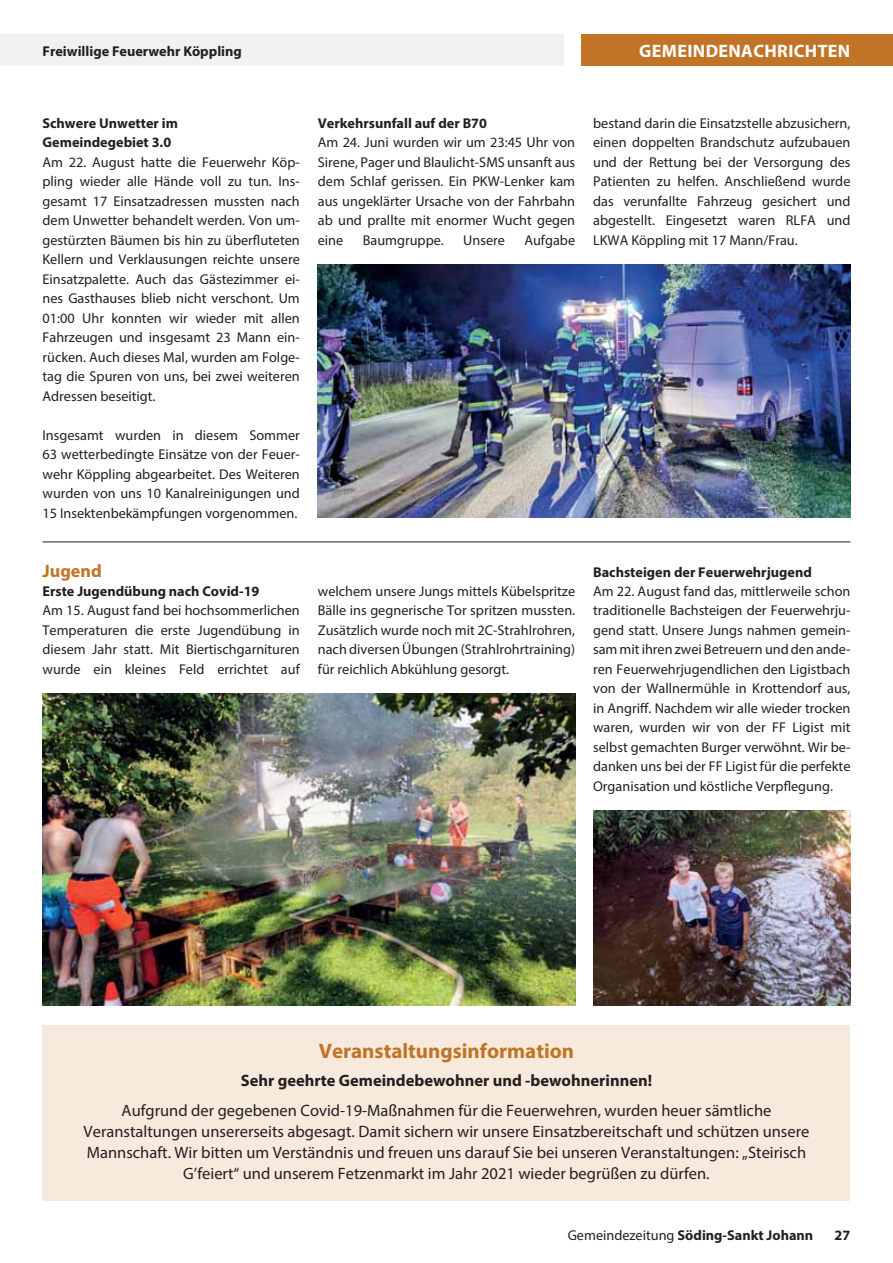
<style>
.page{position:relative;width:893px;height:1263px;background:#fff}
.page>*{position:absolute;margin:0;border:0;box-sizing:border-box;transform-origin:0 0}
.t1{font:700 21px "Myriad Pro";color:#c17426}
.t2{font:700 18px "Myriad Pro";letter-spacing:.02em;color:#fff}
.t3{font:700 18px "Myriad Pro";color:#c17426}
.t4{font:16.5px/21px "Myriad Pro";color:#231f20;text-align:center}
.t5{font:700 16.5px "Myriad Pro";color:#231f20}
.t6{font:14.25px/19.5px "Myriad Pro";color:#231f20;text-align:justify}
.t7{font:700 14.25px/19.5px "Myriad Pro";color:#231f20}
.s1{font-weight:400}
</style>
<div class="page">
<div style="left:0;top:34px;width:564px;height:32px;background:#f1f1f2"></div>
<div style="left:582px;top:34px;width:311px;height:32px;background:#c17426"></div>
<img style="left:318px;top:264px;width:532px;height:254px">
<img style="left:43px;top:693px;width:532px;height:312px">
<img style="left:593px;top:810px;width:257px;height:195px">
<div style="left:43px;top:1025px;width:807px;height:175px;background:#f7eadd"></div>
<hr style="left:43px;top:542px;width:807px;height:1px;background:#231f20">
<p class="t7" style="left:43px;top:43px;width:201px">Freiwillige Feuerwehr Köppling</p>
<p class="t2" style="left:639px;top:44px;width:213px">GEMEINDENACHRICHTEN</p>
<p class="t7" style="left:43px;top:115px;width:137px">Schwere Unwetter im<br>Gemeinde gebiet 3.0</p>
<p class="t6" style="left:43px;top:154px;width:259px">Am 22. August hatte die Feuerwehr Köp&shy;pling wieder alle Hände voll zu tun. Ins&shy;gesamt 17 Einsatzadressen mussten nach dem Unwetter behandelt werden. Von um&shy;gestürzten Bäumen bis hin zu überfluteten Kellern und Verklausungen reichte unsere Einsatzpalette. Auch das Gäste zimmer ei&shy;nes Gasthauses blieb nicht verschont. Um 01:00 Uhr konnten wir wieder mit allen Fahrzeugen und insgesamt 23 Mann ein&shy;rücken. Auch dieses Mal, wurden am Folge&shy;tag die Spuren von uns, bei zwei weiteren Adressen beseitigt.</p>
<p class="t6" style="left:43px;top:427px;width:259px">Insgesamt wurden in diesem Sommer 63 wetterbedingte Einsätze von der Feuer&shy;wehr Köppling abgearbeitet. Des Weiteren wurden von uns 10 Kanalreinigungen und 15 Insektenbekämpfungen vorgenommen.</p>
<p class="t3" style="left:43px;top:564px;width:61px">Jugend</p>
<p class="t7" style="left:43px;top:583px;width:218px">Erste Jugendübung nach Covid-19</p>
<p class="t6" style="left:43px;top:602px;width:259px">Am 15. August fand bei hochsommerlichen Temperaturen die erste Jugendübung in diesem Jahr statt. Mit Biertischgarnituren wurde ein kleines Feld errichtet auf</p>
<p class="t7" style="left:318px;top:115px;width:171px">Verkehrsunfall auf der B70</p>
<p class="t6" style="left:318px;top:134px;width:259px">Am 24. Juni wurden wir um 23:45 Uhr von Sirene, Pager und Blaulicht-SMS unsanft aus dem Schlaf gerissen. Ein PKW-Lenker kam aus ungeklärter Ursache von der Fahrbahn ab und prallte mit enormer Wucht gegen eine</p>
<p class="t6" style="left:363px;top:232px;width:83px">Baumgruppe.</p>
<p class="t6" style="left:463px;top:232px;width:43px">Unsere</p>
<p class="t6" style="left:524px;top:232px;width:52px">Aufgabe</p>
<p class="t6" style="left:318px;top:583px;width:259px">welchem unsere Jungs mittels Kübelspritze Bälle ins gegnerische Tor spritzen mussten.<br>Zusätzlich wurde noch mit 2C-Strahlrohren, nach diversen Übungen (Strahlrohrtraining) für reichlich Abkühlung gesorgt.</p>
<p class="t6" style="left:593px;top:115px;width:259px">bestand darin die Einsatzstelle abzusichern, einen doppelten Brandschutz aufzubauen und der Rettung bei der Versorgung des Patienten zu helfen. An schließend wurde das verunfallte Fahrzeug gesichert und abgestellt. Eingesetzt waren RLFA und LKWA Köppling mit 17 Mann/Frau.</p>
<p class="t7" style="left:593px;top:563px;width:220px">Bachsteigen der Feuerwehr jugend</p>
<p class="t6" style="left:593px;top:583px;width:259px">Am 22. August fand das, mittlerweile schon traditionelle Bachsteigen der Feuerwehrju&shy;gend statt. Unsere Jungs nahmen gemein&shy;sam mit ihren zwei Betreuern und den ande&shy;ren Feuerwehrjugendlichen den Ligist bach von der Wallnermühle in Krotten dorf aus, in Angriff. Nachdem wir alle wieder trocken waren, wurden wir von der FF Ligist mit selbst gemachten Burger verwöhnt. Wir be&shy;danken uns bei der FF Ligist für die perfekte Organisation und köstliche Verpflegung.</p>
<h1 class="t1" style="left:319px;top:1043px;width:257px">Veranstaltungsinformation</h1>
<p class="t5" style="left:241px;top:1075px;width:413px">Sehr geehrte Gemeindebewohner und -bewohnerinnen!</p>
<p class="t4" style="left:84px;top:1101px;width:727px">Aufgrund der gegebenen Covid-19-Maßnahmen für die Feuerwehren, wurden heuer sämtliche Veranstaltungen unsererseits abgesagt. Damit sichern wir unsere Einsatzbereitschaft und schützen unsere Mannschaft. Wir bitten um Verständnis und freuen uns darauf Sie bei unseren Veranstaltungen: „Steirisch G’feiert“ und unserem Fetzenmarkt im Jahr 2021 wieder begrüßen zu dürfen.</p>
<p class="t7" style="left:568px;top:1226px;width:247px"><span class="s1">Gemeindezeitung</span> Söding-Sankt Johann</p>
<p class="t7" style="left:835px;top:1226px;width:17px">27</p>
</div>
